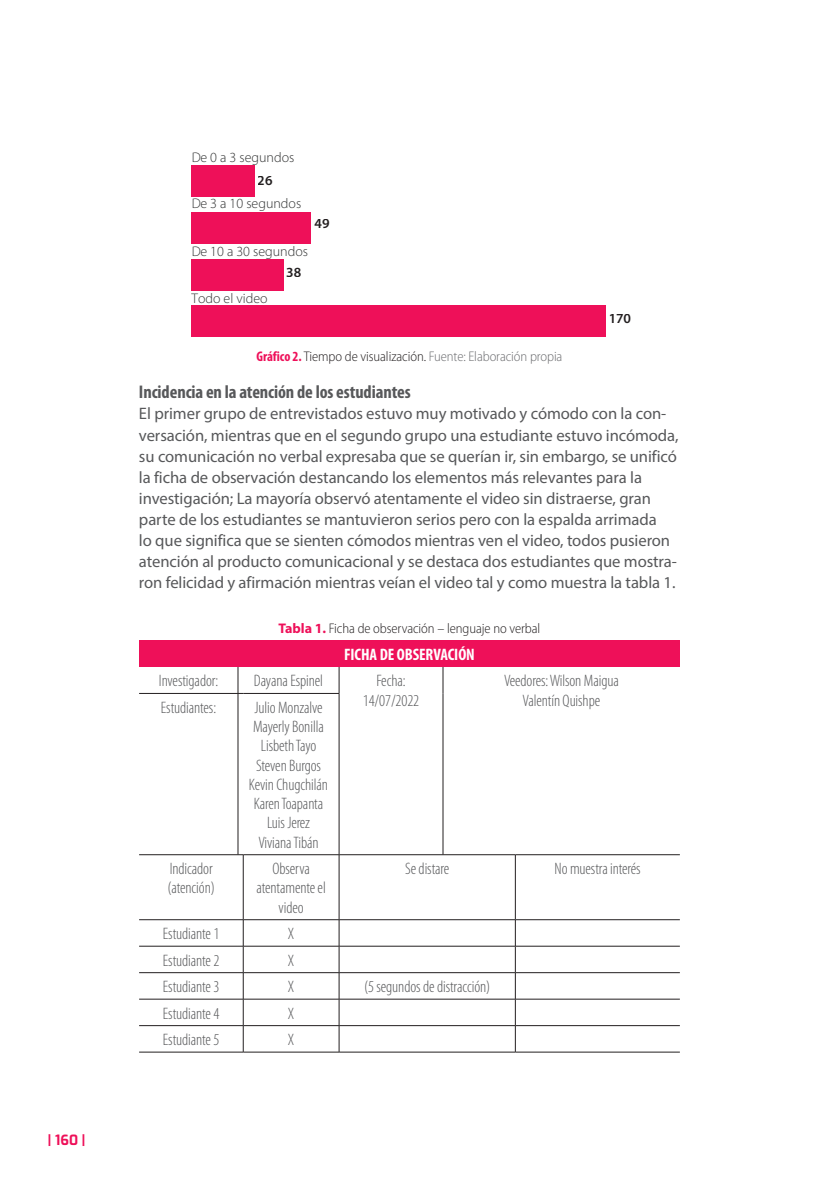
<style>
.page{position:relative;width:819px;height:1191px;background:#fff}
.page>*{position:absolute;margin:0;border:0;box-sizing:border-box;transform-origin:0 0}
.subtitulos_2{font:700 condensed 18.38px "Myriad Pro";letter-spacing:-.005em;color:#57585a}
.t1{font:16.62px/21px "Myriad Pro";letter-spacing:-.005em;color:#57585a}
.tablas_texto{font:300 condensed 16.62px/19.2px "Myriad Pro";letter-spacing:-.005em;color:#57585a}
.tablas_primera_fila{font:700 condensed 16.62px "Myriad Pro";letter-spacing:-.005em;color:#fff}
.pie_de_foto{font:300 semi-condensed 14px "Myriad Pro";letter-spacing:-.005em;color:#6c6d70}
.t2{font:300 14px "Myriad Pro";color:#323333}
.pie_de_foto-2{font:300 semi-condensed 14px "Myriad Pro";letter-spacing:-.005em;color:#231f20}
.t3{font:600 14px "Myriad Pro";color:#231f20}
.t4{font:14px "Exo";color:#ee1059}
.s1{font-weight:700;font-stretch:condensed;color:#ee1059}
.s2{color:#231f20}
.s3{font-weight:700;font-stretch:normal;color:#ee1059}
</style>
<div class="page">
<div style="left:191px;top:165px;width:64px;height:32px;background:#ee1059"></div>
<div style="left:191px;top:212px;width:120px;height:31px;background:#ee1059"></div>
<div style="left:191px;top:259px;width:93px;height:32px;background:#ee1059"></div>
<div style="left:191px;top:305px;width:415px;height:32px;background:#ee1059"></div>
<div style="left:139px;top:640px;width:540px;height:27px;background:#ee1059"></div>
<svg style="left:339px;top:667px;width:1px;height:26px"></svg>
<svg style="left:442px;top:667px;width:1px;height:26px"></svg>
<hr style="left:442px;top:693px;width:1px;height:161px;background:#231f20">
<hr style="left:139px;top:693px;width:99px;height:1px;background:#231f20">
<svg style="left:238px;top:667px;width:5px;height:27px"></svg>
<hr style="left:238px;top:693px;width:1px;height:161px;background:#231f20">
<hr style="left:243px;top:693px;width:96px;height:1px;background:#231f20">
<hr style="left:339px;top:693px;width:1px;height:161px;background:#231f20">
<hr style="left:139px;top:854px;width:99px;height:1px;background:#231f20">
<hr style="left:243px;top:854px;width:96px;height:1px;background:#231f20">
<hr style="left:243px;top:855px;width:1px;height:64px;background:#231f20">
<hr style="left:339px;top:854px;width:104px;height:1px;background:#231f20">
<hr style="left:339px;top:855px;width:1px;height:64px;background:#231f20">
<hr style="left:443px;top:854px;width:72px;height:1px;background:#231f20">
<hr style="left:139px;top:919px;width:99px;height:1px;background:#231f20">
<hr style="left:243px;top:919px;width:96px;height:1px;background:#231f20">
<hr style="left:339px;top:919px;width:104px;height:1px;background:#231f20">
<hr style="left:443px;top:919px;width:72px;height:1px;background:#231f20">
<hr style="left:139px;top:946px;width:99px;height:1px;background:#231f20">
<hr style="left:243px;top:946px;width:96px;height:1px;background:#231f20">
<hr style="left:339px;top:946px;width:104px;height:1px;background:#231f20">
<hr style="left:443px;top:946px;width:72px;height:1px;background:#231f20">
<hr style="left:139px;top:972px;width:99px;height:1px;background:#231f20">
<hr style="left:243px;top:972px;width:96px;height:1px;background:#231f20">
<hr style="left:339px;top:972px;width:104px;height:1px;background:#231f20">
<hr style="left:443px;top:972px;width:72px;height:1px;background:#231f20">
<hr style="left:139px;top:998px;width:99px;height:1px;background:#231f20">
<hr style="left:243px;top:998px;width:96px;height:1px;background:#231f20">
<hr style="left:339px;top:998px;width:104px;height:1px;background:#231f20">
<hr style="left:443px;top:998px;width:72px;height:1px;background:#231f20">
<hr style="left:139px;top:1025px;width:99px;height:1px;background:#231f20">
<hr style="left:243px;top:1025px;width:96px;height:1px;background:#231f20">
<hr style="left:339px;top:1025px;width:104px;height:1px;background:#231f20">
<svg style="left:339px;top:920px;width:1px;height:131px"></svg>
<hr style="left:443px;top:1025px;width:72px;height:1px;background:#231f20">
<hr style="left:139px;top:1051px;width:99px;height:1px;background:#231f20">
<svg style="left:238px;top:919px;width:6px;height:133px"></svg>
<hr style="left:243px;top:1051px;width:96px;height:1px;background:#231f20">
<hr style="left:339px;top:1051px;width:104px;height:1px;background:#231f20">
<hr style="left:443px;top:1051px;width:72px;height:1px;background:#231f20">
<hr style="left:515px;top:854px;width:164px;height:1px;background:#231f20">
<hr style="left:515px;top:855px;width:1px;height:64px;background:#231f20">
<hr style="left:515px;top:919px;width:164px;height:1px;background:#231f20">
<hr style="left:515px;top:946px;width:164px;height:1px;background:#231f20">
<hr style="left:515px;top:972px;width:164px;height:1px;background:#231f20">
<hr style="left:515px;top:998px;width:164px;height:1px;background:#231f20">
<hr style="left:515px;top:1025px;width:164px;height:1px;background:#231f20">
<svg style="left:515px;top:920px;width:1px;height:131px"></svg>
<hr style="left:515px;top:1051px;width:164px;height:1px;background:#231f20">
<p class="t4" style="left:48px;top:1129px;width:39px">| 160 |</p>
<p class="t2" style="left:191px;top:149px;width:104px">De 0 a 3 segundos</p>
<p class="t2" style="left:191px;top:196px;width:111px">De 3 a 10 segundos</p>
<p class="t2" style="left:191px;top:244px;width:118px">De 10 a 30 segundos</p>
<p class="t2" style="left:191px;top:290px;width:78px">Todo el video</p>
<p class="t3" style="left:258px;top:173px;width:17px">26</p>
<p class="t3" style="left:314px;top:216px;width:17px">49</p>
<p class="t3" style="left:286px;top:264px;width:17px">38</p>
<p class="t3" style="left:608px;top:311px;width:24px">170</p>
<p class="pie_de_foto" style="left:256px;top:349px;width:307px"><span class="s1">Gráfico 2.</span> <span class="s2">Tiempo de visualización.</span> Fuente: Elaboración propia</p>
<p class="subtitulos_2" style="left:139px;top:382px;width:273px">Incidencia en la atención de los estudiantes</p>
<p class="t1" style="left:139px;top:403px;width:541px">El primer grupo de entrevistados estuvo muy motivado y cómodo con la con&shy;versación, mientras que en el segundo grupo una estudiante estuvo incómoda, su comunicación no verbal expresaba que se querían ir, sin embargo, se unificó la ficha de observación destancando los elementos más relevantes para la investigación; La mayoría observó atentamente el video sin distraerse, gran parte de los estudiantes se mantuvieron serios pero con la espalda arrimada<br>lo que significa que se sienten cómodos mientras ven el video, todos pusieron atención al producto comunicacional y se destaca dos estudiantes que mostra&shy;ron felicidad y afirmación mientras veían el video tal y como muestra la tabla 1.</p>
<p class="pie_de_foto-2" style="left:278px;top:621px;width:263px"><span class="s3">Tabla 1.</span> Ficha de observación – lenguaje no verbal</p>
<p class="tablas_primera_fila" style="left:344px;top:645px;width:132px">FICHA DE OBSERVACIÓN</p>
<p class="tablas_texto" style="left:159px;top:671px;width:61px">Investigador:</p>
<p class="tablas_texto" style="left:254px;top:671px;width:71px">Dayana Espinel</p>
<p class="tablas_texto" style="left:376px;top:671px;width:31px">Fecha:</p>
<p class="tablas_texto" style="left:363px;top:691px;width:58px">14/07/2022</p>
<p class="tablas_texto" style="left:504px;top:671px;width:116px">Veedores: Wilson Maigua</p>
<p class="tablas_texto" style="left:522px;top:691px;width:79px">Valentín Quishpe</p>
<p class="tablas_texto" style="left:161px;top:698px;width:57px">Estudiantes:</p>
<p class="tablas_texto" style="left:254px;top:698px;width:70px">Julio Monzalve</p>
<p class="tablas_texto" style="left:253px;top:717px;width:72px">Mayerly Bonilla</p>
<p class="tablas_texto" style="left:261px;top:736px;width:57px">Lisbeth Tayo</p>
<p class="tablas_texto" style="left:256px;top:756px;width:66px">Steven Burgos</p>
<p class="tablas_texto" style="left:249px;top:775px;width:81px">Kevin Chugchilán</p>
<p class="tablas_texto" style="left:254px;top:794px;width:71px">Karen Toapanta</p>
<p class="tablas_texto" style="left:267px;top:813px;width:44px">Luis Jerez</p>
<p class="tablas_texto" style="left:258px;top:833px;width:62px">Viviana Tibán</p>
<p class="tablas_texto" style="left:167px;top:859px;width:49px">Indicador (atención)</p>
<p class="tablas_texto" style="left:256px;top:859px;width:71px;text-align:center">Observa atentamente el video</p>
<p class="tablas_texto" style="left:405px;top:859px;width:46px">Se distare</p>
<p class="tablas_texto" style="left:554px;top:859px;width:87px">No muestra interés</p>
<p class="tablas_texto" style="left:163px;top:924px;width:58px">Estudiante 1</p>
<p class="tablas_texto" style="left:288px;top:924px;width:8px">X</p>
<p class="tablas_texto" style="left:163px;top:951px;width:58px">Estudiante 2</p>
<p class="tablas_texto" style="left:288px;top:951px;width:8px">X</p>
<p class="tablas_texto" style="left:163px;top:977px;width:58px">Estudiante 3</p>
<p class="tablas_texto" style="left:288px;top:977px;width:8px">X</p>
<p class="tablas_texto" style="left:364px;top:977px;width:128px">(5 segundos de distracción)</p>
<p class="tablas_texto" style="left:163px;top:1004px;width:58px">Estudiante 4</p>
<p class="tablas_texto" style="left:288px;top:1004px;width:8px">X</p>
<p class="tablas_texto" style="left:163px;top:1030px;width:58px">Estudiante 5</p>
<p class="tablas_texto" style="left:288px;top:1030px;width:8px">X</p>
</div>
